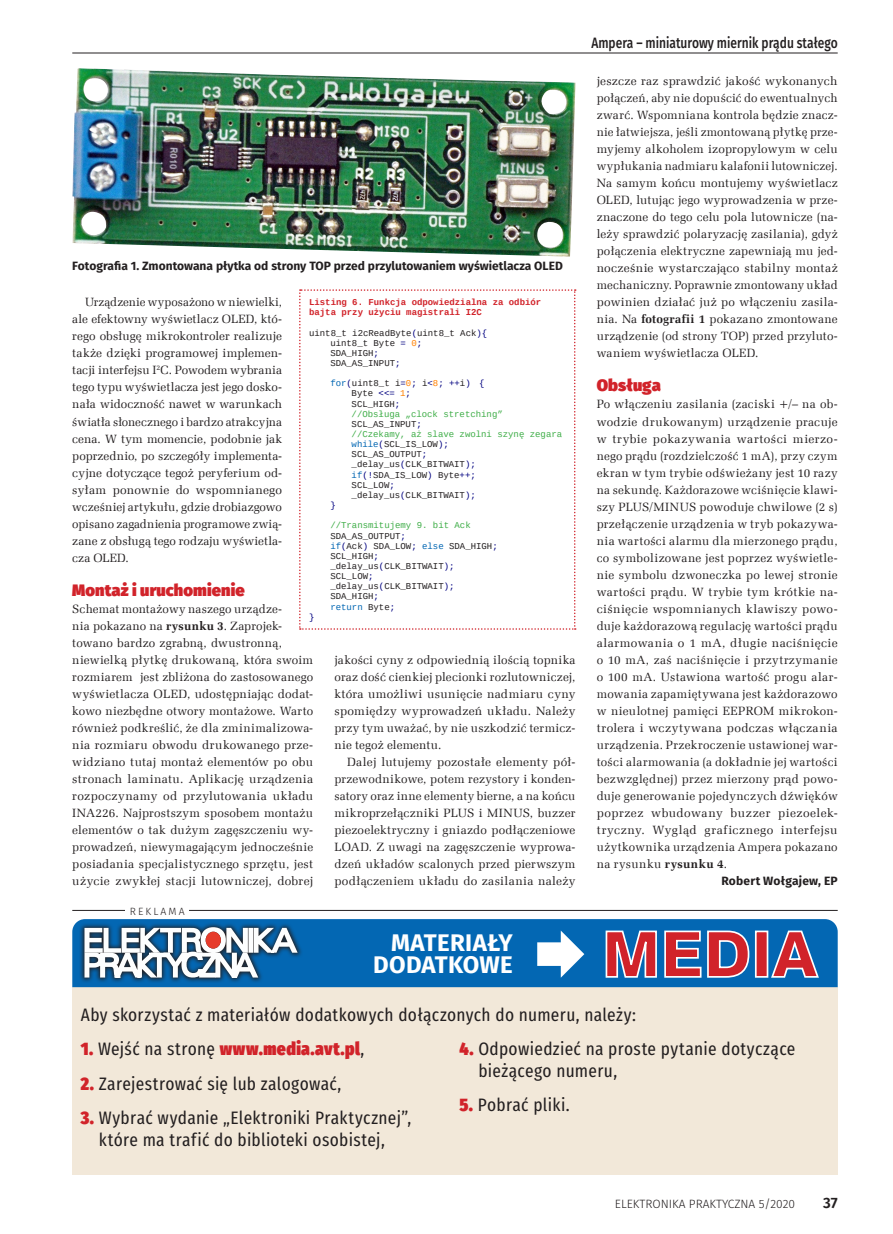
<style>
.page{position:relative;width:893px;height:1234px;background:#fff}
.page>*{position:absolute;margin:0;border:0;box-sizing:border-box;transform-origin:0 0}
._8_Tabela_Tytul{font:700 24px/22.5px "Fira Sans";letter-spacing:.015em;color:#fff;text-align:right}
._7_Tabela{font:18px/21.6px "Fira Sans Condensed";letter-spacing:.015em;color:#231f20;text-align:center}
._7_Tabela-2{font:900 18px "Fira Sans Condensed";letter-spacing:.025em;color:#d1232a}
._3_Srodtytul{font:900 16.5px "Fira Sans";letter-spacing:.005em;color:#d1232a}
.t1{font:500 15px "Fira Sans";color:#231f20;scale:.8 1}
.t2{font:600 15px "Fira Sans";color:#231f20}
._1_Body{font:12px/17px "Zapf Ellipt EU";letter-spacing:.02em;color:#231f20;text-align:justify}
._4_Podpis{font:700 12px "Fira Sans";color:#231f20}
.t3{font:300 12px "Fira Sans";color:#231f20}
._0_autor{font:700 12px "Fira Sans";letter-spacing:.015em;color:#231f20}
.t4{font:300 10.5px "Fira Sans";letter-spacing:.2em;color:#231f20}
._6_listing{font:9px "Liberation Mono";color:#231f20}
._6_listing-2{font:9px "Liberation Mono";color:#40ae49}
._6_listing-3{font:700 9px/10.2px "Liberation Mono";color:#d1232a}
._6_listing-4{font:9px "Liberation Mono";color:#0367b3}
._6_listing-5{font:9px "Liberation Mono";color:#000080}
.s1{color:#000080}
.s2{color:#ff8000}
.s3{color:#0367b3}
.s4{color:#231f20}
.s5{font-weight:700}
.s6{font-weight:400;color:#231f20}
.s7{font-weight:900;color:#d1232a}
</style>
<div class="page">
<svg style="left:299px;top:289px;width:277px;height:340px"></svg>
<img style="left:72px;top:68px;width:503px;height:188px">
<hr style="left:72px;top:53px;width:766px;height:1px;background:#231f20">
<hr style="left:72px;top:909px;width:766px;height:1px;background:#231f20">
<div style="left:125px;top:901px;width:64px;height:17px;background:#fff"></div>
<div style="left:72px;top:986px;width:766px;height:188px;background:#f2e8d9"></div>
<div style="left:72px;top:919px;width:766px;height:67px;background:#0367b3"></div>
<svg style="left:79px;top:921px;width:224px;height:62px;background:#0a5fa0"></svg>
<svg style="left:84px;top:927px;width:214px;height:50px"></svg>
<div style="left:206px;top:931px;width:15px;height:17px;background:#e63b2b;border-radius:50%"></div>
<svg style="left:605px;top:925px;width:215px;height:53px;background:#846486"></svg>
<svg style="left:537px;top:930px;width:47px;height:47px"></svg>
<p class="_4_Podpis" style="left:72px;top:256px;width:492px">Fotografia 1. Zmontowana płytka od strony TOP przed przylutowaniem wyświetlacza OLED</p>
<p class="_6_listing-3" style="left:309px;top:297px;width:234px">Listing 6. Funkcja odpowiedzialna za odbiór bajta przy użyciu magistrali I2C</p>
<p class="_6_listing" style="left:309px;top:326px;width:180px">uint8_t i2cReadByte<span class="s1">(</span>uint8_t Ack<span class="s1">){</span></p>
<p class="_6_listing" style="left:330px;top:337px;width:93px">uint8_t Byte <span class="s1">=</span> <span class="s2">0</span><span class="s1">;</span></p>
<p class="_6_listing" style="left:330px;top:347px;width:50px">SDA_HIGH<span class="s1">;</span></p>
<p class="_6_listing" style="left:330px;top:357px;width:72px">SDA_AS_INPUT<span class="s1">;</span></p>
<p class="_6_listing" style="left:330px;top:377px;width:156px"><span class="s3">for</span><span class="s1">(</span>uint8_t i<span class="s1">=</span><span class="s2">0</span><span class="s1">;</span> i<span class="s1">&lt;</span><span class="s2">8</span><span class="s1">; ++</span>i<span class="s1">) {</span></p>
<p class="_6_listing" style="left:352px;top:387px;width:61px">Byte <span class="s1">&lt;&lt;=</span> <span class="s2">1</span><span class="s1">;</span></p>
<p class="_6_listing" style="left:352px;top:397px;width:50px">SCL_HIGH<span class="s1">;</span></p>
<p class="_6_listing-2" style="left:352px;top:408px;width:153px">//Obsługa „clock stretching”</p>
<p class="_6_listing" style="left:352px;top:418px;width:72px">SCL_AS_INPUT<span class="s1">;</span></p>
<p class="_6_listing-2" style="left:352px;top:428px;width:212px">//Czekamy, aż slave zwolni szynę zegara</p>
<p class="_6_listing" style="left:352px;top:438px;width:99px"><span class="s3">while</span><span class="s1">(</span>SCL_IS_LOW<span class="s1">);</span></p>
<p class="_6_listing" style="left:352px;top:448px;width:77px">SCL_AS_OUTPUT<span class="s1">;</span></p>
<p class="_6_listing" style="left:352px;top:458px;width:126px">_delay_us<span class="s1">(</span>CLK_BITWAIT<span class="s1">);</span></p>
<p class="_6_listing" style="left:352px;top:468px;width:126px"><span class="s3">if</span><span class="s1">(!</span>SDA_IS_LOW<span class="s1">)</span> Byte<span class="s1">++;</span></p>
<p class="_6_listing" style="left:352px;top:479px;width:45px">SCL_LOW<span class="s1">;</span></p>
<p class="_6_listing" style="left:352px;top:489px;width:126px">_delay_us<span class="s1">(</span>CLK_BITWAIT<span class="s1">);</span></p>
<p class="_6_listing-5" style="left:330px;top:499px;width:7px">}</p>
<p class="_6_listing-2" style="left:330px;top:519px;width:142px">//Transmitujemy 9. bit Ack</p>
<p class="_6_listing" style="left:330px;top:529px;width:77px">SDA_AS_OUTPUT<span class="s1">;</span></p>
<p class="_6_listing" style="left:330px;top:539px;width:169px"><span class="s3">if</span><span class="s1">(</span>Ack<span class="s1">)</span> SDA_LOW<span class="s1">;</span> <span class="s3">else</span> SDA_HIGH<span class="s1">;</span></p>
<p class="_6_listing" style="left:330px;top:550px;width:50px">SCL_HIGH<span class="s1">;</span></p>
<p class="_6_listing" style="left:330px;top:560px;width:126px">_delay_us<span class="s1">(</span>CLK_BITWAIT<span class="s1">);</span></p>
<p class="_6_listing" style="left:330px;top:570px;width:45px">SCL_LOW<span class="s1">;</span></p>
<p class="_6_listing" style="left:330px;top:580px;width:126px">_delay_us<span class="s1">(</span>CLK_BITWAIT<span class="s1">);</span></p>
<p class="_6_listing" style="left:330px;top:590px;width:50px">SDA_HIGH<span class="s1">;</span></p>
<p class="_6_listing-4" style="left:330px;top:600px;width:66px">return <span class="s4">Byte</span><span class="s1">;</span></p>
<p class="_6_listing-5" style="left:309px;top:610px;width:7px">}</p>
<p class="_1_Body" style="left:72px;top:294px;width:211px;text-indent:13px">Urządzenie wyposażono w niewielki, ale efektowny wyświetlacz OLED, któ&shy;rego obsługę mikrokontroler realizuje także dzięki programowej implemen&shy;tacji interfejsu I<sup>2</sup>C. Powodem wybrania tego typu wyświetlacza jest jego dosko&shy;nała widoczność nawet w warunkach światła słonecznego i bardzo atrakcyjna cena. W tym momencie, podobnie jak poprzednio, po szczegóły implementa&shy;cyjne dotyczące tegoż peryferium od&shy;syłam ponownie do wspomnianego wcześniej artykułu, gdzie drobiazgowo opisano zagadnienia programowe zwią&shy;zane z obsługą tego rodzaju wyświetla&shy;cza OLED.</p>
<p class="_3_Srodtytul" style="left:72px;top:574px;width:174px">Montaż i uruchomienie</p>
<p class="_1_Body" style="left:72px;top:600px;width:242px;text-align:left">Schemat montażowy naszego urządze-<br>nia pokazano na <span class="s5">rysunku 3</span>. Zaprojek&shy;towano bardzo zgrabną, dwustronną, niewielką płytkę drukowaną, która swoim rozmiarem jest zbliżona do zastosowanego wyświetlacza OLED, udostępniając dodat&shy;kowo niezbędne otwory montażowe. Warto również podkreślić, że dla zminimalizowa&shy;nia rozmiaru obwodu drukowanego prze&shy;widziano tutaj montaż elementów po obu stronach laminatu. Aplikację urządzenia rozpoczynamy od przylutowania układu INA226. Najprostszym sposobem montażu elementów o tak dużym zagęszczeniu wy&shy;prowadzeń, niewymagającym jednocześnie posiadania specjalistycznego sprzętu, jest użycie zwykłej stacji lutowniczej, dobrej</p>
<p class="_1_Body" style="left:334px;top:651px;width:242px">jakości cyny z odpowiednią ilością topnika oraz dość cienkiej plecionki rozlutowniczej, która umożliwi usunięcie nadmiaru cyny spomiędzy wyprowadzeń układu. Należy przy tym uważać, by nie uszkodzić termicz&shy;nie tegoż elementu.</p>
<p class="_1_Body" style="left:334px;top:753px;width:242px;text-indent:13px">Dalej lutujemy pozostałe elementy pół&shy;przewodnikowe, potem rezystory i konden&shy;satory oraz inne elementy bierne, a na końcu mikroprzełączniki PLUS i MINUS, buzzer piezoelektryczny i gniazdo podłączeniowe LOAD. Z uwagi na zagęszczenie wyprowa&shy;dzeń układów scalonych przed pierwszym podłączeniem układu do zasilania należy</p>
<p class="t4" style="left:130px;top:904px;width:56px">REKLAMA</p>
<p class="_8_Tabela_Tytul" style="left:373px;top:929px;width:141px">MATERIAŁY<br>DODATKOWE</p>
<p class="t1" style="left:591px;top:31px;width:309px">Ampera – miniaturowy miernik prądu stałego</p>
<p class="_1_Body" style="left:597px;top:73px;width:242px">jeszcze raz sprawdzić jakość wykonanych połączeń, aby nie dopuścić do ewentualnych zwarć. Wspomniana kontrola będzie znacz&shy;nie łatwiejsza, jeśli zmontowaną płytkę prze&shy;myjemy alkoholem izopropylowym w celu wypłukania nadmiaru kalafonii lutowniczej.<br>Na samym końcu montujemy wyświetlacz OLED, lutując jego wyprowadzenia w prze&shy;znaczone do tego celu pola lutownicze (na&shy;leży sprawdzić polaryzację zasilania), gdyż połączenia elektryczne zapewniają mu jed&shy;nocześnie wystarczająco stabilny montaż mechaniczny. Poprawnie zmontowany układ powinien działać już po włączeniu zasila&shy;nia. Na <span class="s5">fotografii 1</span> pokazano zmontowane urządzenie (od strony TOP) przed przyluto&shy;waniem wyświetlacza OLED.</p>
<p class="_3_Srodtytul" style="left:597px;top:370px;width:66px">Obsługa</p>
<p class="_1_Body" style="left:597px;top:396px;width:242px">Po włączeniu zasilania (zaciski +/– na ob&shy;wodzie drukowanym) urządzenie pracuje w trybie pokazywania wartości mierzo&shy;nego prądu (rozdzielczość 1 mA), przy czym ekran w tym trybie odświeżany jest 10 razy na sekundę. Każdorazowe wciśnięcie klawi&shy;szy PLUS/MINUS powoduje chwilowe (2 s) przełączenie urządzenia w tryb pokazywa&shy;nia wartości alarmu dla mierzonego prądu, co symbolizowane jest poprzez wyświetle&shy;nie symbolu dzwoneczka po lewej stronie wartości prądu. W trybie tym krótkie na&shy;ciśnięcie wspomnianych klawiszy powo&shy;duje każdorazową regulację wartości prądu alarmowania o 1 mA, długie naciśnięcie o 10 mA, zaś naciśnięcie i przytrzymanie o 100 mA. Ustawiona wartość progu alar&shy;mowania zapamiętywana jest każdorazowo w nieulotnej pamięci EEPROM mikrokon&shy;trolera i wczytywana podczas włączania urządzenia. Przekroczenie ustawionej war&shy;tości alarmowania (a dokładnie jej wartości bezwzględnej) przez mierzony prąd powo&shy;duje generowanie pojedynczych dźwięków poprzez wbudowany buzzer piezoelek&shy;tryczny. Wygląd graficznego interfejsu użytkownika urządzenia Ampera pokazano na rysunku <span class="s5">rysunku 4</span>.</p>
<p class="_0_autor" style="left:721px;top:870px;width:118px">Robert Wołgajew, EP</p>
<p class="_7_Tabela" style="left:81px;top:1001px;width:557px">Aby skorzystać z materiałów dodatkowych dołączonych do numeru, należy:</p>
<p class="_7_Tabela-2" style="left:81px;top:1032px;width:285px">1. <span class="s6">Wejść na stronę</span> www.media.avt.pl<span class="s6">,</span></p>
<p class="_7_Tabela" style="left:81px;top:1070px;width:262px"><span class="s7">2.</span> Zarejestrować się lub zalogować,</p>
<p class="_7_Tabela" style="left:81px;top:1104px;width:332px"><span class="s7">3.</span> Wybrać wydanie „Elektroniki Praktycznej”, które ma trafić do biblioteki osobistej,</p>
<p class="_7_Tabela" style="left:478px;top:1036px;width:319px;text-align:left;text-indent:-19px"><span class="s7">4.</span> Odpowiedzieć na proste pytanie dotyczące bieżącego numeru,</p>
<p class="_7_Tabela" style="left:459px;top:1091px;width:112px"><span class="s7">5.</span> Pobrać pliki.</p>
<p class="t3" style="left:615px;top:1195px;width:182px">ELEKTRONIKA PRAKTYCZNA 5/2020</p>
<p class="t2" style="left:823px;top:1190px;width:16px">37</p>
</div>
